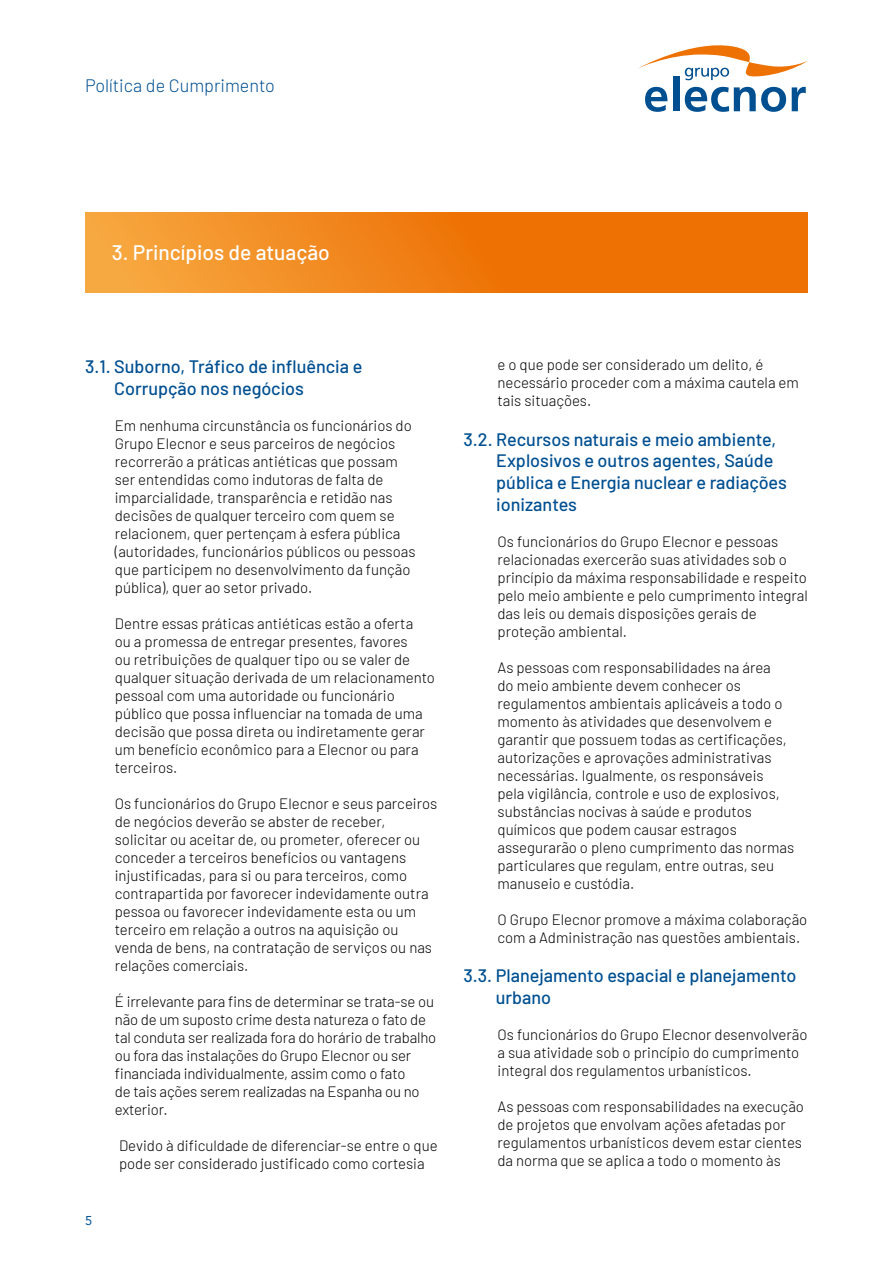
<style>
.page{position:relative;width:893px;height:1263px;background:#fff}
.page>*{position:absolute;margin:0;border:0;box-sizing:border-box;transform-origin:0 0}
.t1{font:500 21px "Barlow";color:#fff}
.t2{font:500 18px/21.6px "Barlow";color:#004f91}
.t3{font:300 18px "Barlow";color:#004f91}
.t4{font:300 15px/18px "Barlow";color:#000}
.t5{font:12.75px "Avenir LT Std";color:#004f91}
</style>
<div class="page">
<svg style="left:645px;top:87px;width:22px;height:25px"></svg>
<div style="left:673px;top:77px;width:6px;height:34px;background:#004f91"></div>
<svg style="left:685px;top:87px;width:101px;height:25px"></svg>
<svg style="left:792px;top:87px;width:14px;height:24px"></svg>
<svg style="left:639px;top:45px;width:169px;height:36px"></svg>
<svg style="left:85px;top:213px;width:723px;height:79px;background:#f08116"></svg>
<p class="t3" style="left:85px;top:73px;width:191px">Política de Cumprimento</p>
<h1 class="t1" style="left:112px;top:237px;width:219px">3. Princípios de atuação</h1>
<p class="t2" style="left:114px;top:354px;width:250px;text-indent:-29px">3.1. Suborno, Tráfico de influência e<br>Corrupção nos negócios</p>
<p class="t4" style="left:115px;top:415px;width:302px">Em nenhuma circunstância os funcionários do Grupo Elecnor e seus parceiros de negócios recorrerão a práticas antiéticas que possam ser entendidas como indutoras de falta de imparcialidade, transparência e retidão nas decisões de qualquer terceiro com quem se relacionem, quer pertençam à esfera pública (autoridades, funcionários públicos ou pessoas que participem no desenvolvimento da função pública), quer ao setor privado.</p>
<p class="t4" style="left:115px;top:613px;width:322px">Dentre essas práticas antiéticas estão a oferta<br>ou a promessa de entregar presentes, favores<br>ou retribuições de qualquer tipo ou se valer de qualquer situação derivada de um relacionamento pessoal com uma autoridade ou funcionário público que possa influenciar na tomada de uma decisão que possa direta ou indiretamente gerar um benefício econômico para a Elecnor ou para terceiros.</p>
<p class="t4" style="left:115px;top:793px;width:324px">Os funcionários do Grupo Elecnor e seus parceiros de negócios deverão se abster de receber, solicitar ou aceitar de, ou prometer, oferecer ou conceder a terceiros benefícios ou vantagens injustificadas, para si ou para terceiros, como contrapartida por favorecer indevidamente outra pessoa ou favorecer indevidamente esta ou um terceiro em relação a outros na aquisição ou venda de bens, na contratação de serviços ou nas relações comerciais.</p>
<p class="t4" style="left:115px;top:991px;width:323px">É irrelevante para fins de determinar se trata-se ou não de um suposto crime desta natureza o fato de tal conduta ser realizada fora do horário de trabalho ou fora das instalações do Grupo Elecnor ou ser financiada individualmente, assim como o fato<br>de tais ações serem realizadas na Espanha ou no exterior.</p>
<p class="t4" style="left:119px;top:1135px;width:320px">Devido à dificuldade de diferenciar-se entre o que pode ser considerado justificado como cortesia</p>
<p class="t5" style="left:85px;top:1213px;width:9px">5</p>
<p class="t4" style="left:497px;top:355px;width:303px">e o que pode ser considerado um delito, é necessário proceder com a máxima cautela em tais situações.</p>
<p class="t2" style="left:496px;top:427px;width:292px;text-indent:-33px">3.2. Recursos naturais e meio ambiente,<br>Explosivos e outros agentes, Saúde pública e Energia nuclear e radiações ionizantes</p>
<p class="t4" style="left:497px;top:531px;width:312px">Os funcionários do Grupo Elecnor e pessoas relacionadas exercerão suas atividades sob o princípio da máxima responsabilidade e respeito pelo meio ambiente e pelo cumprimento integral das leis ou demais disposições gerais de proteção ambiental.</p>
<p class="t4" style="left:497px;top:657px;width:298px">As pessoas com responsabilidades na área<br>do meio ambiente devem conhecer os regulamentos ambientais aplicáveis a todo o momento às atividades que desenvolvem e garantir que possuem todas as certificações, autorizações e aprovações administrativas necessárias. Igualmente, os responsáveis pela vigilância, controle e uso de explosivos, substâncias nocivas à saúde e produtos químicos que podem causar estragos assegurarão o pleno cumprimento das normas particulares que regulam, entre outras, seu manuseio e custódia.</p>
<p class="t4" style="left:497px;top:909px;width:311px">O Grupo Elecnor promove a máxima colaboração com a Administração nas questões ambientais.</p>
<p class="t2" style="left:496px;top:963px;width:302px;text-indent:-32px">3.3. Planejamento espacial e planejamento urbano</p>
<p class="t4" style="left:497px;top:1024px;width:311px">Os funcionários do Grupo Elecnor desenvolverão a sua atividade sob o princípio do cumprimento integral dos regulamentos urbanísticos.</p>
<p class="t4" style="left:497px;top:1096px;width:308px">As pessoas com responsabilidades na execução de projetos que envolvam ações afetadas por regulamentos urbanísticos devem estar cientes da norma que se aplica a todo o momento às</p>
</div>
